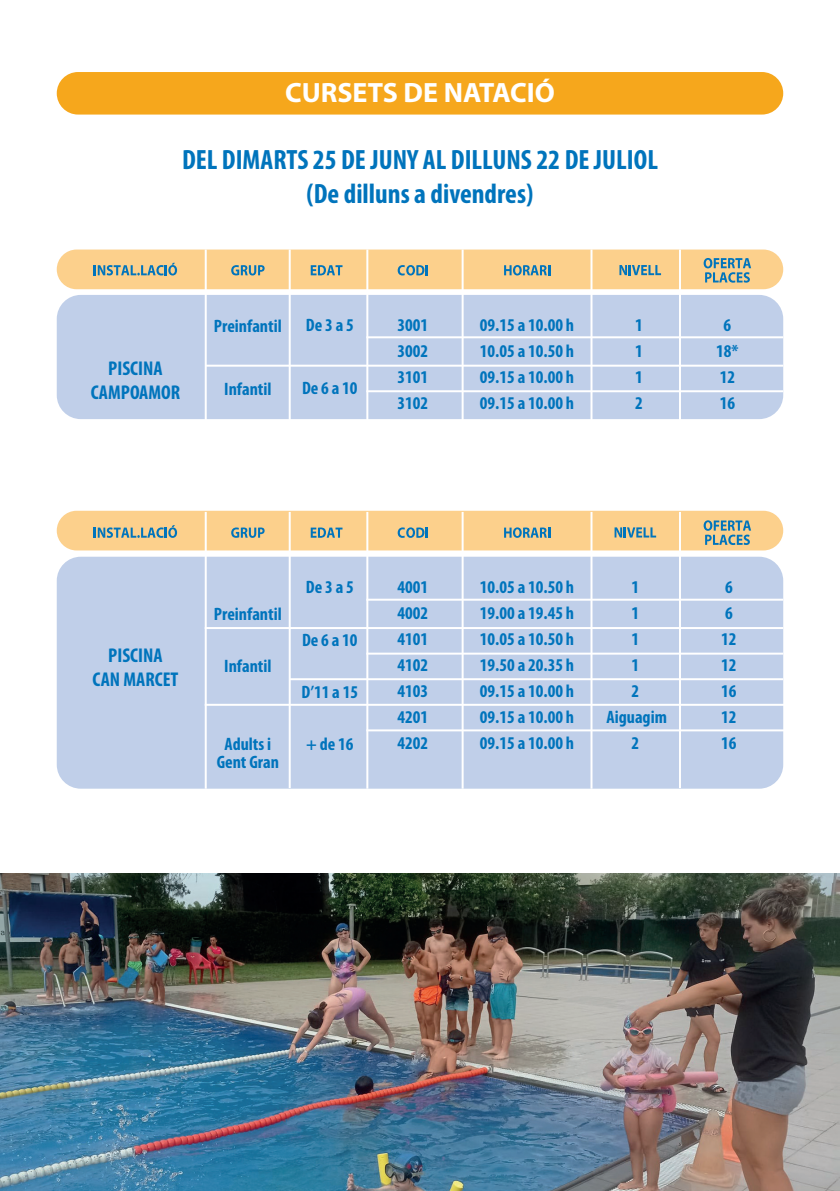
<style>
.page{position:relative;width:840px;height:1191px;background:#fff}
.page>*{position:absolute;margin:0;border:0;box-sizing:border-box;transform-origin:0 0}
.t1{font:700 condensed 28px/33.6px "Myriad Pro";color:#0074bc;text-align:center}
.t2{font:700 28px "Myriad Pro";color:#fff}
.t3{font:700 condensed 20px/24px "Myriad Pro";color:#0074bc;text-align:center}
.t4{font:700 condensed 18px/26px "Myriad Pro";color:#0074bc;text-align:justify}
</style>
<div class="page">
<div style="left:57px;top:249px;width:725px;height:40px;background:#fcd08c;border-radius:20px"></div>
<div style="left:57px;top:295px;width:725px;height:124px;background:#c0cfe9;border-radius:24px"></div>
<svg style="left:94px;top:263px;width:83px;height:12px"></svg>
<svg style="left:231px;top:265px;width:33px;height:10px"></svg>
<svg style="left:310px;top:265px;width:32px;height:10px"></svg>
<svg style="left:397px;top:265px;width:30px;height:10px"></svg>
<svg style="left:504px;top:265px;width:45px;height:10px"></svg>
<svg style="left:619px;top:265px;width:41px;height:10px"></svg>
<svg style="left:703px;top:258px;width:47px;height:25px"></svg>
<hr style="left:205px;top:249px;width:2px;height:222px;background:#fff">
<hr style="left:288px;top:249px;width:2px;height:222px;background:#fff">
<hr style="left:366px;top:249px;width:2px;height:222px;background:#fff">
<hr style="left:461px;top:249px;width:2px;height:222px;background:#fff">
<hr style="left:590px;top:249px;width:2px;height:222px;background:#fff">
<hr style="left:678px;top:249px;width:2px;height:222px;background:#fff">
<hr style="left:366px;top:336px;width:416px;height:2px;background:#fff">
<hr style="left:206px;top:365px;width:576px;height:2px;background:#fff">
<hr style="left:366px;top:390px;width:416px;height:2px;background:#fff">
<div style="left:57px;top:72px;width:725px;height:43px;background:#f6a71c;border-radius:21px"></div>
<div style="left:57px;top:511px;width:725px;height:39px;background:#fcd08c;border-radius:20px"></div>
<div style="left:57px;top:557px;width:725px;height:231px;background:#c0cfe9;border-radius:24px"></div>
<svg style="left:94px;top:525px;width:83px;height:13px"></svg>
<svg style="left:231px;top:527px;width:33px;height:11px"></svg>
<svg style="left:310px;top:527px;width:32px;height:11px"></svg>
<svg style="left:397px;top:527px;width:30px;height:11px"></svg>
<svg style="left:504px;top:527px;width:45px;height:11px"></svg>
<svg style="left:614px;top:527px;width:41px;height:10px"></svg>
<svg style="left:703px;top:520px;width:47px;height:25px"></svg>
<hr style="left:205px;top:512px;width:2px;height:276px;background:#fff">
<hr style="left:288px;top:512px;width:2px;height:276px;background:#fff">
<hr style="left:366px;top:512px;width:2px;height:276px;background:#fff">
<hr style="left:461px;top:512px;width:2px;height:276px;background:#fff">
<hr style="left:590px;top:512px;width:2px;height:276px;background:#fff">
<hr style="left:678px;top:512px;width:2px;height:276px;background:#fff">
<hr style="left:289px;top:678px;width:493px;height:2px;background:#fff">
<hr style="left:366px;top:598px;width:416px;height:2px;background:#fff">
<hr style="left:205px;top:627px;width:577px;height:2px;background:#fff">
<hr style="left:366px;top:652px;width:416px;height:2px;background:#fff">
<hr style="left:205px;top:704px;width:579px;height:2px;background:#fff">
<hr style="left:366px;top:729px;width:417px;height:2px;background:#fff">
<img style="left:0;top:873px;width:839px;height:318px">
<h1 class="t2" style="left:285px;top:74px;width:271px">CURSETS DE NATACIÓ</h1>
<h1 class="t1" style="left:182px;top:142px;width:477px">DEL DIMARTS 25 DE JUNY AL DILLUNS 22 DE JULIOL (De dilluns a divendres)</h1>
<p class="t3" style="left:91px;top:356px;width:91px">PISCINA<br>CAMPOAMOR</p>
<p class="t4" style="left:214px;top:313px;width:69px">Preinfantil</p>
<p class="t4" style="left:224px;top:376px;width:49px">Infantil</p>
<p class="t4" style="left:306px;top:312px;width:49px">De 3 a 5</p>
<p class="t4" style="left:302px;top:375px;width:57px">De 6 a 10</p>
<p class="t4" style="left:397px;top:312px;width:32px">3001<br>3002<br>3101<br>3102</p>
<p class="t4" style="left:479px;top:312px;width:96px">09.15 a 10.00 h 10.05 a 10.50 h 09.15 a 10.00 h 09.15 a 10.00 h</p>
<p class="t4" style="left:634px;top:312px;width:9px">1<br>1<br>1<br>2</p>
<p class="t4" style="left:715px;top:312px;width:24px;text-align:center">6<br>18*<br>12<br>16</p>
<p class="t3" style="left:92px;top:643px;width:87px">PISCINA<br>CAN MARCET</p>
<p class="t4" style="left:214px;top:600px;width:69px">Preinfantil</p>
<p class="t4" style="left:224px;top:652px;width:49px">Infantil</p>
<p class="t4" style="left:216px;top:734px;width:64px;line-height:18px;text-align:center">Adults i<br>Gent Gran</p>
<p class="t4" style="left:306px;top:574px;width:49px">De 3 a 5</p>
<p class="t4" style="left:302px;top:626px;width:57px">De 6 a 10</p>
<p class="t4" style="left:301px;top:678px;width:58px">D’11 a 15</p>
<p class="t4" style="left:306px;top:730px;width:49px">+ de 16</p>
<p class="t4" style="left:397px;top:574px;width:32px">4001<br>4002<br>4101<br>4102<br>4103<br>4201<br>4202</p>
<p class="t4" style="left:479px;top:574px;width:96px">10.05 a 10.50 h 19.00 a 19.45 h 10.05 a 10.50 h 19.50 a 20.35 h 09.15 a 10.00 h 09.15 a 10.00 h 09.15 a 10.00 h</p>
<p class="t4" style="left:606px;top:573px;width:62px;text-align:center">1<br>1<br>1<br>1<br>2<br>Aiguagim<br>2</p>
<p class="t4" style="left:720px;top:574px;width:17px;text-align:left">6<br>6<br>12<br>12<br>16<br>12<br>16</p>
</div>
